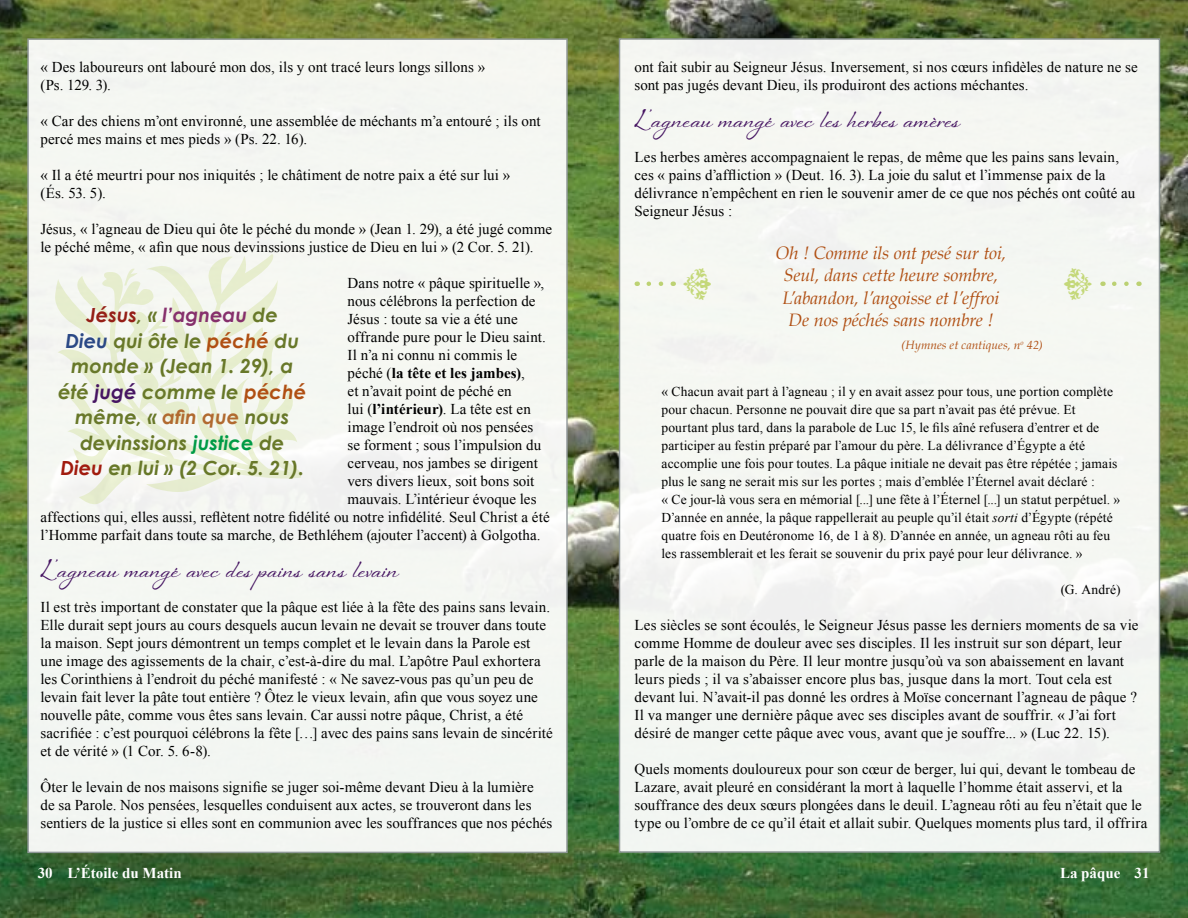
<style>
.page{position:relative;width:1188px;height:918px;background:#fff}
.page>*{position:absolute;margin:0;border:0;box-sizing:border-box;transform-origin:0 0}
.t1{font:36px "Nat Vignette One";color:#c4d879}
.t2{font:700 24px "Sheila";letter-spacing:.005em;color:#461562}
.t3{font:italic 700 19.5px/25.5px "Century Gothic";color:#687829;text-align:center}
.t4{font:italic 18px/22.5px "Book Antiqua";letter-spacing:-.01em;color:#b04f13;text-align:center}
.t5{font:15px/18px "Times New Roman";letter-spacing:.005em;color:#000}
.t6{font:700 15px "Times New Roman";color:#fff}
.t7{font:700 15px "Times New Roman";letter-spacing:.005em;color:#000}
.t8{font:13.5px/18px "Times New Roman";letter-spacing:.01em;color:#000}
.t9{font:italic 12px "Book Antiqua";letter-spacing:.005em;color:#b04f13}
.s1{font-weight:400}
.s2{font-weight:700}
.s3{color:#951f17}
.s4{color:#86306c}
.s5{color:#2a4885}
.s6{color:#b04f13}
.s7{color:#461562}
.s8{color:#b16a30}
.s9{color:#009b46}
.s10{color:#a11b0e}
.s11{font-style:italic}
</style>
<div class="page">
<img style="left:0;top:0;width:1188px;height:918px">
<div style="left:619px;top:38px;width:541px;height:815px;background:#f5f7f2;border:2px solid #959c9f"></div>
<div style="left:27px;top:38px;width:541px;height:815px;background:#f4f7f2;border:2px solid #959c9f"></div>
<svg style="left:649px;top:282px;width:15px;height:4px"></svg>
<svg style="left:1102px;top:282px;width:24px;height:4px"></svg>
<svg style="left:54px;top:446px;width:250px;height:37px"></svg>
<p class="t5" style="left:40px;top:58px;width:446px">« Des laboureurs ont labouré mon dos, ils y ont tracé leurs longs sillons » (Ps. 129. 3).</p>
<p class="t5" style="left:40px;top:112px;width:502px">« Car des chiens m’ont environné, une assemblée de méchants m’a entouré ; ils ont percé mes mains et mes pieds » (Ps. 22. 16).</p>
<p class="t5" style="left:40px;top:166px;width:471px">« Il a été meurtri pour nos iniquités ; le châtiment de notre paix a été sur lui » (És. 53. 5).</p>
<p class="t5" style="left:40px;top:220px;width:513px">Jésus, « l’agneau de Dieu qui ôte le péché du monde » (Jean 1. 29), a été jugé comme le péché même, « afin que nous devinssions justice de Dieu en lui » (2 Cor. 5. 21).</p>
<p class="t5" style="left:348px;top:274px;width:198px">Dans notre « pâque spirituelle »,</p>
<p class="t5" style="left:348px;top:292px;width:189px">nous célébrons la perfection de</p>
<p class="t5" style="left:348px;top:310px;width:172px">Jésus : toute sa vie a été une</p>
<p class="t5" style="left:348px;top:328px;width:200px">offrande pure pour le Dieu saint.</p>
<p class="t5" style="left:348px;top:346px;width:171px">Il n’a ni connu ni commis le</p>
<p class="t7" style="left:348px;top:363px;width:179px"><span class="s1">péché (</span>la tête et les jambes)<span class="s1">,</span></p>
<p class="t5" style="left:348px;top:382px;width:166px">et n’avait point de péché en</p>
<p class="t5" style="left:348px;top:400px;width:185px">lui (<span class="s2">l’intérieur)</span>. La tête est en</p>
<p class="t5" style="left:348px;top:418px;width:187px">image l’endroit où nos pensées</p>
<p class="t5" style="left:348px;top:436px;width:195px">se forment ; sous l’impulsion du</p>
<p class="t5" style="left:348px;top:454px;width:192px">cerveau, nos jambes se dirigent</p>
<p class="t5" style="left:348px;top:472px;width:188px">vers divers lieux, soit bons soit</p>
<p class="t5" style="left:348px;top:490px;width:190px">mauvais. L’intérieur évoque les</p>
<p class="t5" style="left:41px;top:508px;width:511px">affections qui, elles aussi, reflètent notre fidélité ou notre infidélité. Seul Christ a été</p>
<p class="t5" style="left:41px;top:526px;width:502px">l’Homme parfait dans toute sa marche, de Bethléhem (ajouter l’accent) à Golgotha.</p>
<h2 class="t2" style="left:40px;top:554px;width:359px">L ’agneau mangé avec des pains sans levain</h2>
<p class="t5" style="left:40px;top:598px;width:514px">Il est très important de constater que la pâque est liée à la fête des pains sans levain.<br>Elle durait sept jours au cours desquels aucun levain ne devait se trouver dans toute la maison. Sept jours démontrent un temps complet et le levain dans la Parole est une image des agissements de la chair, c’est-à-dire du mal. L’apôtre Paul exhortera les Corinthiens à l’endroit du péché manifesté : « Ne savez-vous pas qu’un peu de levain fait lever la pâte tout entière ? Ôtez le vieux levain, afin que vous soyez une nouvelle pâte, comme vous êtes sans levain. Car aussi notre pâque, Christ, a été sacrifiée : c’est pourquoi célébrons la fête […] avec des pains sans levain de sincérité et de vérité » (1 Cor. 5. 6‑8).</p>
<p class="t5" style="left:41px;top:778px;width:513px">Ôter le levain de nos maisons signifie se juger soi-même devant Dieu à la lumière<br>de sa Parole. Nos pensées, lesquelles conduisent aux actes, se trouveront dans les sentiers de la justice si elles sont en communion avec les souffrances que nos péchés</p>
<h3 class="t3" style="left:58px;top:302px;width:250px"><span class="s3">Jésus</span>, « <span class="s4">l’agneau</span> de<br><span class="s5">Dieu</span> qui ôte le <span class="s6">péché</span> du monde » (Jean 1. 29), a été <span class="s7">jugé</span> comme le <span class="s6">péché </span>même, « <span class="s8">afin que</span> nous devinssions <span class="s9">justice</span> de<br><span class="s10">Dieu</span> en lui » (2 Cor. 5. 21).</h3>
<p class="t5" style="left:634px;top:58px;width:505px">ont fait subir au Seigneur Jésus. Inversement, si nos cœurs infidèles de nature ne se sont pas jugés devant Dieu, ils produiront des actions méchantes.</p>
<h2 class="t2" style="left:634px;top:104px;width:329px">L ’agneau mangé avec les herbes amères</h2>
<p class="t5" style="left:634px;top:148px;width:502px">Les herbes amères accompagnaient le repas, de même que les pains sans levain, ces « pains d’affliction » (Deut. 16. 3). La joie du salut et l’immense paix de la délivrance n’empêchent en rien le souvenir amer de ce que nos péchés ont coûté au Seigneur Jésus :</p>
<p class="t4" style="left:776px;top:241px;width:232px">Oh ! Comme ils ont pesé sur toi,<br>Seul, dans cette heure sombre,<br>L’abandon, l’angoisse et l’effroi<br>De nos péchés sans nombre !</p>
<p class="t9" style="left:901px;top:336px;width:143px">(Hymnes et cantiques, n<sup>o</sup> 42)</p>
<p class="t8" style="left:662px;top:382px;width:460px">« Chacun avait part à l’agneau ; il y en avait assez pour tous, une portion complète pour chacun. Personne ne pouvait dire que sa part n’avait pas été prévue. Et pourtant plus tard, dans la parabole de Luc 15, le fils aîné refusera d’entrer et de participer au festin préparé par l’amour du père. La délivrance d’Égypte a été accomplie une fois pour toutes. La pâque initiale ne devait pas être répétée ; jamais plus le sang ne serait mis sur les portes ; mais d’emblée l’Éternel avait déclaré :<br>« Ce jour-là vous sera en mémorial [...] une fête à l’Éternel [...] un statut perpétuel. » D’année en année, la pâque rappellerait au peuple qu’il était <span class="s11">sorti</span> d’Égypte (répété quatre fois en Deutéronome 16, de 1 à 8). D’année en année, un agneau rôti au feu les rassemblerait et les ferait se souvenir du prix payé pour leur délivrance. »</p>
<p class="t8" style="left:1061px;top:580px;width:61px">(G. André)</p>
<p class="t5" style="left:634px;top:616px;width:505px">Les siècles se sont écoulés, le Seigneur Jésus passe les derniers moments de sa vie comme Homme de douleur avec ses disciples. Il les instruit sur son départ, leur parle de la maison du Père. Il leur montre jusqu’où va son abaissement en lavant leurs pieds ; il va s’abaisser encore plus bas, jusque dans la mort. Tout cela est devant lui. N’avait-il pas donné les ordres à Moïse concernant l’agneau de pâque ?<br>Il va manger une dernière pâque avec ses disciples avant de souffrir. « J’ai fort désiré de manger cette pâque avec vous, avant que je souffre... » (Luc 22. 15).</p>
<p class="t5" style="left:634px;top:760px;width:514px">Quels moments douloureux pour son cœur de berger, lui qui, devant le tombeau de Lazare, avait pleuré en considérant la mort à laquelle l’homme était asservi, et la souffrance des deux sœurs plongées dans le deuil. L’agneau rôti au feu n’était que le type ou l’ombre de ce qu’il était et allait subir. Quelques moments plus tard, il offrira</p>
<h1 class="t1" style="left:720px;top:266px;width:36px;rotate:90deg">'</h1>
<p class="t6" style="left:38px;top:862px;width:146px">30 L’Étoile du Matin</p>
<p class="t6" style="left:1060px;top:862px;width:91px">La pâque 31</p>
</div>
